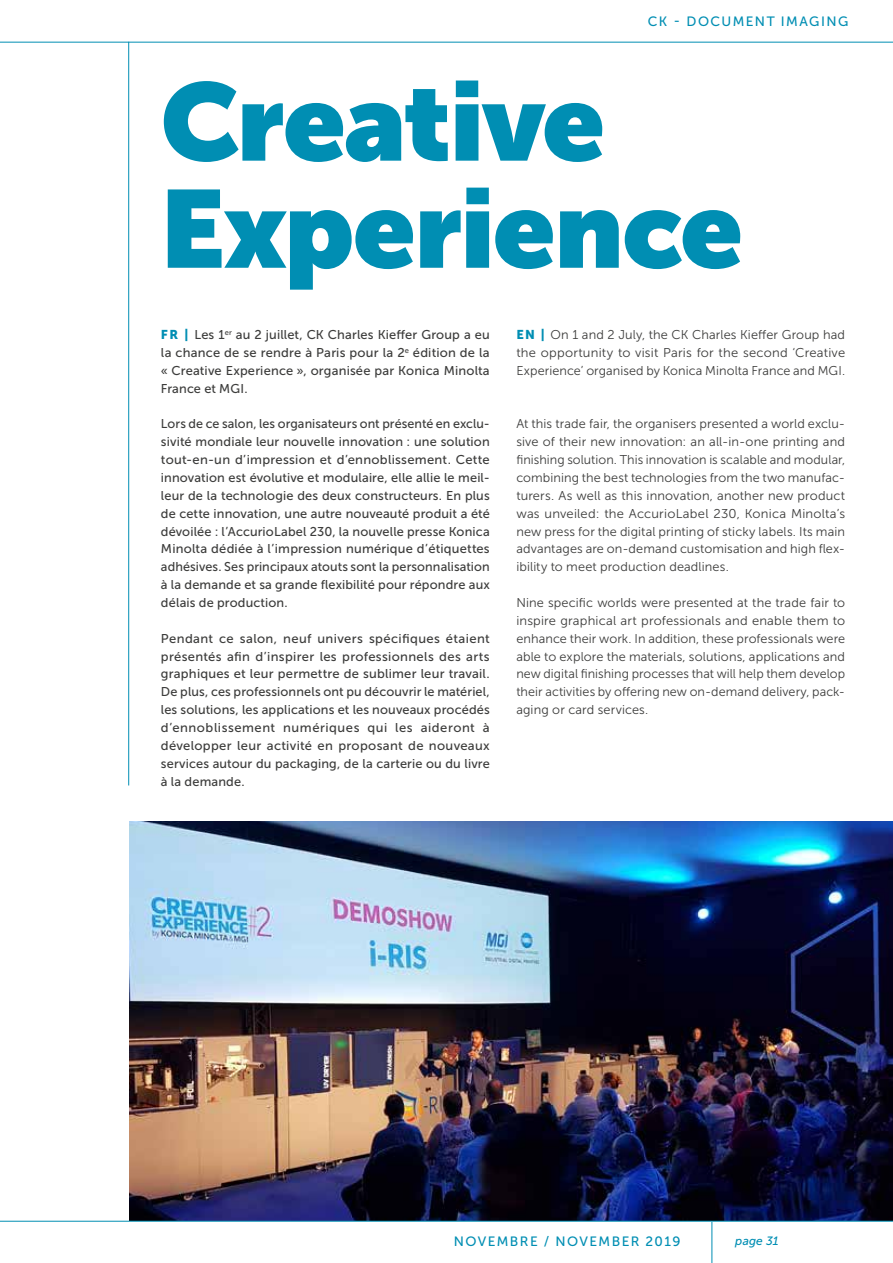
<style>
.page{position:relative;width:893px;height:1263px;background:#fff}
.page>*{position:absolute;margin:0;border:0;box-sizing:border-box;transform-origin:0 0}
.t1{font:900 109.5px/107.1px "Museo Sans Display";letter-spacing:-.015em;color:#008eb3}
.t2{font:13.5px "Museo Sans 500";letter-spacing:.105em;color:#008eb3}
.t3{font:12.75px/17.9px "Museo Sans 500";letter-spacing:.01em;color:#3c3c3b;text-align:justify}
.t4{font:12.75px/17.9px "Museo Sans 300";letter-spacing:.01em;color:#3c3c3b;text-align:justify}
.t5{font:italic 12px "Museo Sans 500";letter-spacing:.01em;color:#008eb3}
.s1{font-family:"Museo Sans 900";color:#008eb3}
</style>
<div class="page">
<hr style="left:128px;top:42px;width:1px;height:743px;background:#008eb3">
<img style="left:129px;top:821px;width:764px;height:399px">
<hr style="left:0;top:1221px;width:893px;height:1px;background:#008eb3">
<hr style="left:0;top:42px;width:893px;height:1px;background:#008eb3">
<hr style="left:711px;top:1222px;width:1px;height:41px;background:#008eb3">
<p class="t2" style="left:648px;top:13px;width:202px">CK - DOCUMENT IMAGING</p>
<h1 class="t1" style="left:161px;top:69px;width:583px">Creative<br>Experience</h1>
<p class="t3" style="left:161px;top:326px;width:330px"><span class="s1">FR |</span> Les 1<sup>er</sup> au 2 juillet, CK Charles Kieffer Group a eu la chance de se rendre à Paris pour la 2<sup>e</sup> édition de la « Creative Experience », organisée par Konica Minolta France et MGI.</p>
<p class="t3" style="left:161px;top:415px;width:330px">Lors de ce salon, les organisateurs ont présenté en exclu&shy;sivité mondiale leur nouvelle innovation : une solution tout-en- un d’impression et d’ennoblissement. Cette innovation est évolutive et modulaire, elle allie le meil&shy;leur de la technologie des deux constructeurs. En plus de cette innovation, une autre nouveauté produit a été dévoilée : l’AccurioLabel 230, la nouvelle presse Konica Minolta dédiée à l’impression numérique d’étiquettes adhésives. Ses principaux atouts sont la personnalisation à la demande et sa grande flexibilité pour répondre aux délais de production.</p>
<p class="t3" style="left:161px;top:629px;width:330px">Pendant ce salon, neuf univers spécifiques étaient présentés afin d’inspirer les professionnels des arts graphiques et leur permettre de sublimer leur travail.<br>De plus, ces professionnels ont pu découvrir le matériel, les solutions, les applications et les nouveaux procédés d’ennoblissement numériques qui les aideront à développer leur activité en proposant de nouveaux services autour du packaging, de la carterie ou du livre à la demande.</p>
<p class="t4" style="left:516px;top:326px;width:330px"><span class="s1">EN |</span> On 1 and 2 July, the CK Charles Kieffer Group had the opportunity to visit Paris for the second ‘Creative Experience’ organised by Konica Minolta France and MGI.</p>
<p class="t4" style="left:516px;top:415px;width:330px">At this trade fair, the organisers presented a world exclu&shy;sive of their new innovation: an all-in-one printing and finishing solution. This innovation is scalable and modular, combining the best technologies from the two manufac&shy;turers. As well as this innovation, another new product was unveiled: the AccurioLabel 230, Konica Minolta’s new press for the digital printing of sticky labels. Its main advantages are on-demand customisation and high flex&shy;ibility to meet production deadlines.</p>
<p class="t4" style="left:516px;top:594px;width:330px">Nine specific worlds were presented at the trade fair to inspire graphical art professionals and enable them to enhance their work. In addition, these professionals were able to explore the materials, solutions, applications and new digital finishing processes that will help them develop their activities by offering new on-demand delivery, pack&shy;aging or card services.</p>
<p class="t2" style="left:454px;top:1234px;width:228px">NOVEMBRE / NOVEMBER 2019</p>
<p class="t5" style="left:735px;top:1234px;width:45px">page 31</p>
</div>
